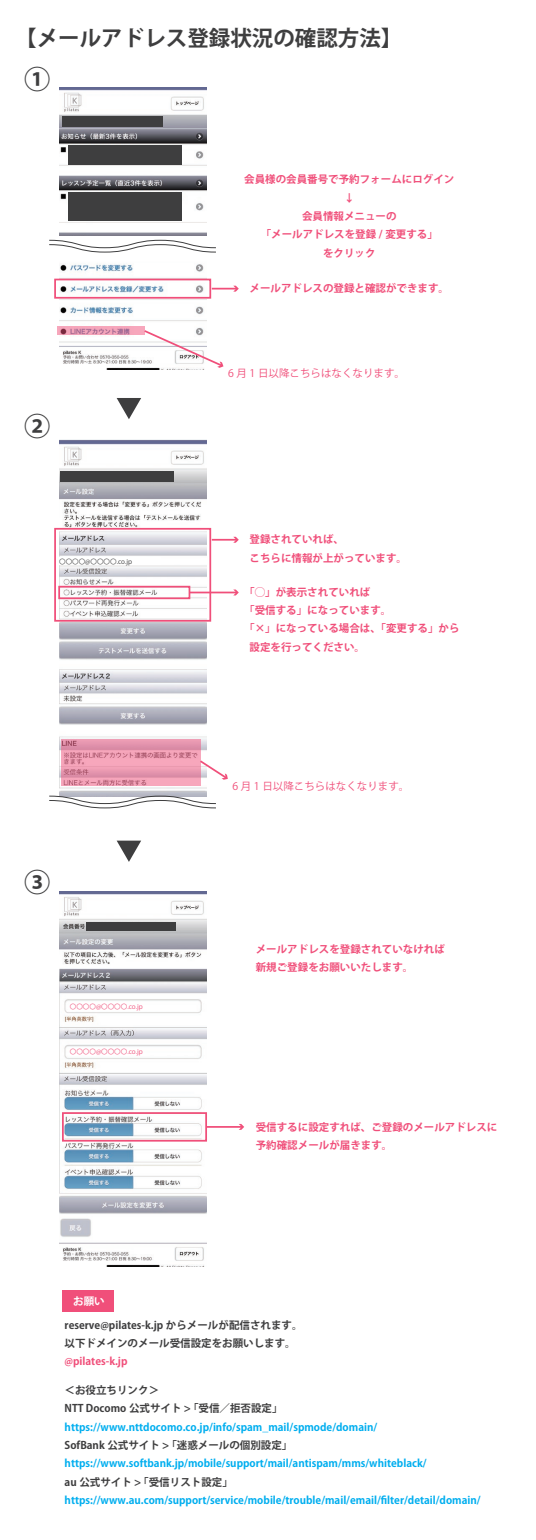
<style>
.page{position:relative;width:536px;height:1540px;background:#fff}
.page>*{position:absolute;margin:0;border:0;box-sizing:border-box;transform-origin:0 0}
.t1{font:700 26.25px "Koz Go Pr 6 N";color:#3e3e3f}
.t2{font:700 21.53px "Koz Go Pr 6 N";color:#3e3e3f}
.t3{font:700 10.5px/18.4px "Koz Go Pr 6 N";color:#f04f7a}
.t4{font:700 10.5px "Koz Go Pr 6 N";color:#00aeef}
.t5{font:700 10.5px/18.4px "Koz Go Pr 6 N";color:#3e3e3f}
.t6{font:10.5px "Koz Go Pr 6 N";color:#f04f7a}
.t7{font:700 10.5px "Koz Go Pr 6 N";color:#fff}
.t8{font:6.56px "Koz Go Pr 6 N";color:#f04f7a}
.t9{font:6.56px "Koz Go Pr 6 N";color:#3e3e3f}
</style>
<div class="page">
<img style="left:59px;top:264px;width:147px;height:105px">
<img style="left:59px;top:87px;width:147px;height:148px">
<img style="left:59px;top:439px;width:147px;height:356px">
<div style="left:62px;top:117px;width:101px;height:10px;background:#3e3e3f"></div>
<div style="left:68px;top:145px;width:114px;height:19px;background:#3e3e3f"></div>
<div style="left:68px;top:192px;width:114px;height:28px;background:#3e3e3f"></div>
<div style="left:54px;top:279px;width:157px;height:20px;border:2px solid #f04f7a"></div>
<div style="left:54px;top:528px;width:157px;height:94px;border:2px solid #f04f7a"></div>
<div style="left:58px;top:586px;width:132px;height:13px;border:2px solid #f04f7a"></div>
<svg style="left:49px;top:239px;width:167px;height:14px"></svg>
<svg style="left:49px;top:795px;width:167px;height:14px"></svg>
<div style="left:59px;top:557px;width:102px;height:8px;background:#fff"></div>
<div style="left:61px;top:471px;width:113px;height:11px;background:#3e3e3f"></div>
<svg style="left:57px;top:327px;width:88px;height:8px"></svg>
<svg style="left:142px;top:329px;width:82px;height:39px"></svg>
<svg style="left:212px;top:286px;width:27px;height:6px"></svg>
<svg style="left:212px;top:537px;width:27px;height:6px"></svg>
<hr style="left:189px;top:591px;width:48px;height:2px;background:#f04f7a">
<svg style="left:233px;top:589px;width:6px;height:6px"></svg>
<svg style="left:117px;top:398px;width:24px;height:21px"></svg>
<svg style="left:117px;top:840px;width:24px;height:22px"></svg>
<img style="left:59px;top:891px;width:147px;height:90px">
<img style="left:59px;top:981px;width:147px;height:285px">
<div style="left:87px;top:922px;width:89px;height:9px;background:#3e3e3f"></div>
<div style="left:62px;top:1112px;width:145px;height:29px;border:2px solid #f04f7a"></div>
<hr style="left:206px;top:1126px;width:36px;height:1px;background:#f04f7a">
<svg style="left:239px;top:1124px;width:5px;height:6px"></svg>
<div style="left:63px;top:1290px;width:51px;height:21px;background:#f04f7a"></div>
<svg style="left:61px;top:739px;width:139px;height:47px;background:#e696ad"></svg>
<svg style="left:198px;top:759px;width:30px;height:21px"></svg>
<h2 class="t2" style="left:15px;top:26px;width:388px">【メールアドレス登録状況の確認方法】</h2>
<h1 class="t1" style="left:24px;top:65px;width:28px">①</h1>
<h1 class="t1" style="left:24px;top:412px;width:28px">②</h1>
<p class="t9" style="left:59px;top:557px;width:75px">〇〇〇〇@〇〇〇〇.co.jp</p>
<h1 class="t1" style="left:24px;top:868px;width:28px">③</h1>
<p class="t8" style="left:70px;top:1003px;width:75px">〇〇〇〇@〇〇〇〇.co.jp</p>
<p class="t8" style="left:70px;top:1048px;width:75px">〇〇〇〇@〇〇〇〇.co.jp</p>
<p class="t3" style="left:244px;top:170px;width:211px;text-align:center">会員様の会員番号で予約フォームにログイン↓<br>会員情報メニューの<br>「メールアドレスを登録 / 変更する」<br>をクリック</p>
<p class="t3" style="left:249px;top:279px;width:201px">メールアドレスの登録と確認ができます。</p>
<p class="t6" style="left:228px;top:367px;width:178px">6 月 1 日以降こちらはなくなります。</p>
<p class="t3" style="left:249px;top:530px;width:159px">登録されていれば、<br>こちらに情報が上がっています。</p>
<p class="t3" style="left:244px;top:583px;width:127px">「◯」が表示されていれば</p>
<p class="t3" style="left:244px;top:601px;width:148px">「受信する」になっています。</p>
<p class="t3" style="left:244px;top:619px;width:217px">「×」になっている場合は、「変更する」から</p>
<p class="t3" style="left:249px;top:638px;width:117px">設定を行ってください。</p>
<p class="t6" style="left:232px;top:780px;width:178px">6 月 1 日以降こちらはなくなります。</p>
<p class="t3" style="left:256px;top:940px;width:190px">メールアドレスを登録されていなければ新規ご登録をお願いいたします。</p>
<p class="t3" style="left:256px;top:1117px;width:243px">受信するに設定すれば、ご登録のメールアドレスに予約確認メールが届きます。</p>
<p class="t7" style="left:73px;top:1294px;width:33px">お願い</p>
<p class="t5" style="left:65px;top:1316px;width:239px">reserve@pilates-k.jp からメールが配信されます。以下ドメインのメール受信設定をお願いします。</p>
<p class="t3" style="left:65px;top:1352px;width:64px">@pilates-k.jp</p>
<p class="t5" style="left:65px;top:1381px;width:219px">＜お役立ちリンク＞<br>NTT Docomo 公式サイト &gt; 「受信／拒否設定」</p>
<p class="t4" style="left:65px;top:1420px;width:314px">https://www.nttdocomo.co.jp/info/spam_mail/spmode/domain/</p>
<p class="t5" style="left:65px;top:1436px;width:229px">SofBank 公式サイト &gt; 「迷惑メールの個別設定」</p>
<p class="t4" style="left:65px;top:1457px;width:363px">https://www.softbank.jp/mobile/support/mail/antispam/mms/whiteblack/</p>
<p class="t5" style="left:65px;top:1473px;width:170px">au 公式サイト &gt; 「受信リスト設定」</p>
<p class="t4" style="left:65px;top:1494px;width:417px">https://www.au.com/support/service/mobile/trouble/mail/email/filter/detail/domain/</p>
</div>
